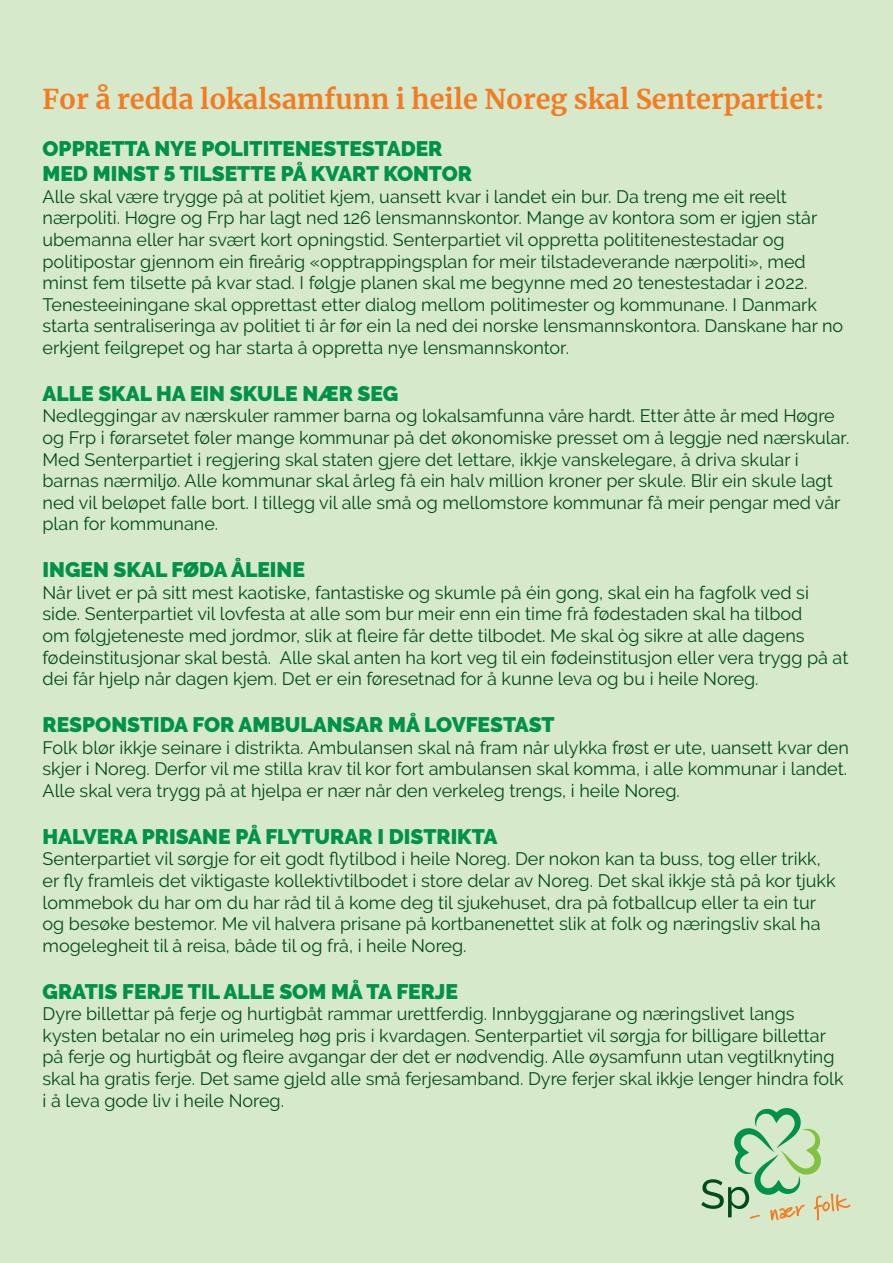
<style>
.page{position:relative;width:893px;height:1263px;background:#d6e9ca}
.page>*{position:absolute;margin:0;border:0;box-sizing:border-box;transform-origin:0 0}
.t1{font:700 27px "Merriweather";color:#f47b21}
.t2{font:900 21px/25.2px "Raleway";color:#009246}
.t3{font:18px/21.6px "Raleway";color:#004c1b}
</style>
<div class="page">
<svg style="left:701px;top:1108px;width:149px;height:112px"></svg>
<h1 class="t1" style="left:43px;top:81px;width:783px">For å redda lokalsamfunn i heile Noreg skal Senterpartiet:</h1>
<p class="t2" style="left:43px;top:136px;width:431px">OPPRETTA NYE POLITITENESTESTADER<br>MED MINST 5 TILSETTE PÅ KVART KONTOR</p>
<p class="t3" style="left:43px;top:186px;width:802px">Alle skal være trygge på at politiet kjem, uansett kvar i landet ein bur. Da treng me eit reelt nærpoliti. Høgre og Frp har lagt ned 126 lensmannskontor. Mange av kontora som er igjen står ubemanna eller har svært kort opningstid. Senterpartiet vil oppretta polititenestestadar og politipostar gjennom ein fireårig «opptrappingsplan for meir tilstadeverande nærpoliti», med minst fem tilsette på kvar stad. I følgje planen skal me begynne med 20 tenestestadar i 2022.<br>Tenesteeiningane skal opprettast etter dialog mellom politimester og kommunane. I Danmark starta sentraliseringa av politiet ti år før ein la ned dei norske lensmannskontora. Danskane har no erkjent feilgrepet og har starta å oppretta nye lensmannskontor.</p>
<p class="t2" style="left:43px;top:381px;width:357px">ALLE SKAL HA EIN SKULE NÆR SEG</p>
<p class="t3" style="left:43px;top:405px;width:808px">Nedleggingar av nærskuler rammer barna og lokalsamfunna våre hardt. Etter åtte år med Høgre og Frp i førarsetet føler mange kommunar på det økonomiske presset om å leggje ned nærskular.<br>Med Senterpartiet i regjering skal staten gjere det lettare, ikkje vanskelegare, å driva skular i barnas nærmiljø. Alle kommunar skal årleg få ein halv million kroner per skule. Blir ein skule lagt ned vil beløpet falle bort. I tillegg vil alle små og mellomstore kommunar få meir pengar med vår plan for kommunane.</p>
<p class="t2" style="left:43px;top:557px;width:264px">INGEN SKAL FØDA ÅLEINE</p>
<p class="t3" style="left:43px;top:582px;width:807px">Når livet er på sitt mest kaotiske, fantastiske og skumle på éin gong, skal ein ha fagfolk ved si side. Senterpartiet vil lovfesta at alle som bur meir enn ein time frå fødestaden skal ha tilbod<br>om følgjeteneste med jordmor, slik at fleire får dette tilbodet. Me skal òg sikre at alle dagens fødeinstitusjonar skal bestå. Alle skal anten ha kort veg til ein fødeinstitusjon eller vera trygg på at dei får hjelp når dagen kjem. Det er ein føresetnad for å kunne leva og bu i heile Noreg.</p>
<p class="t2" style="left:43px;top:712px;width:514px">RESPONSTIDA FOR AMBULANSAR MÅ LOVFESTAST</p>
<p class="t3" style="left:43px;top:736px;width:808px;text-align:justify">Folk blør ikkje seinare i distrikta. Ambulansen skal nå fram når ulykka frøst er ute, uansett kvar den skjer i Noreg. Derfor vil me stilla krav til kor fort ambulansen skal komma, i alle kommunar i landet.<br>Alle skal vera trygg på at hjelpa er nær når den verkeleg trengs, i heile Noreg.</p>
<p class="t2" style="left:43px;top:824px;width:457px">HALVERA PRISANE PÅ FLYTURAR I DISTRIKTA</p>
<p class="t3" style="left:43px;top:848px;width:794px">Senterpartiet vil sørgje for eit godt flytilbod i heile Noreg. Der nokon kan ta buss, tog eller trikk, er fly framleis det viktigaste kollektivtilbodet i store delar av Noreg. Det skal ikkje stå på kor tjukk lommebok du har om du har råd til å kome deg til sjukehuset, dra på fotballcup eller ta ein tur og besøke bestemor. Me vil halvera prisane på kortbanenettet slik at folk og næringsliv skal ha mogelegheit til å reisa, både til og frå, i heile Noreg.</p>
<p class="t2" style="left:43px;top:978px;width:417px">GRATIS FERJE TIL ALLE SOM MÅ TA FERJE</p>
<p class="t3" style="left:43px;top:1003px;width:803px">Dyre billettar på ferje og hurtigbåt rammar urettferdig. Innbyggjarane og næringslivet langs kysten betalar no ein urimeleg høg pris i kvardagen. Senterpartiet vil sørgja for billigare billettar på ferje og hurtigbåt og fleire avgangar der det er nødvendig. Alle øysamfunn utan vegtilknyting skal ha gratis ferje. Det same gjeld alle små ferjesamband. Dyre ferjer skal ikkje lenger hindra folk i å leva gode liv i heile Noreg.</p>
</div>
